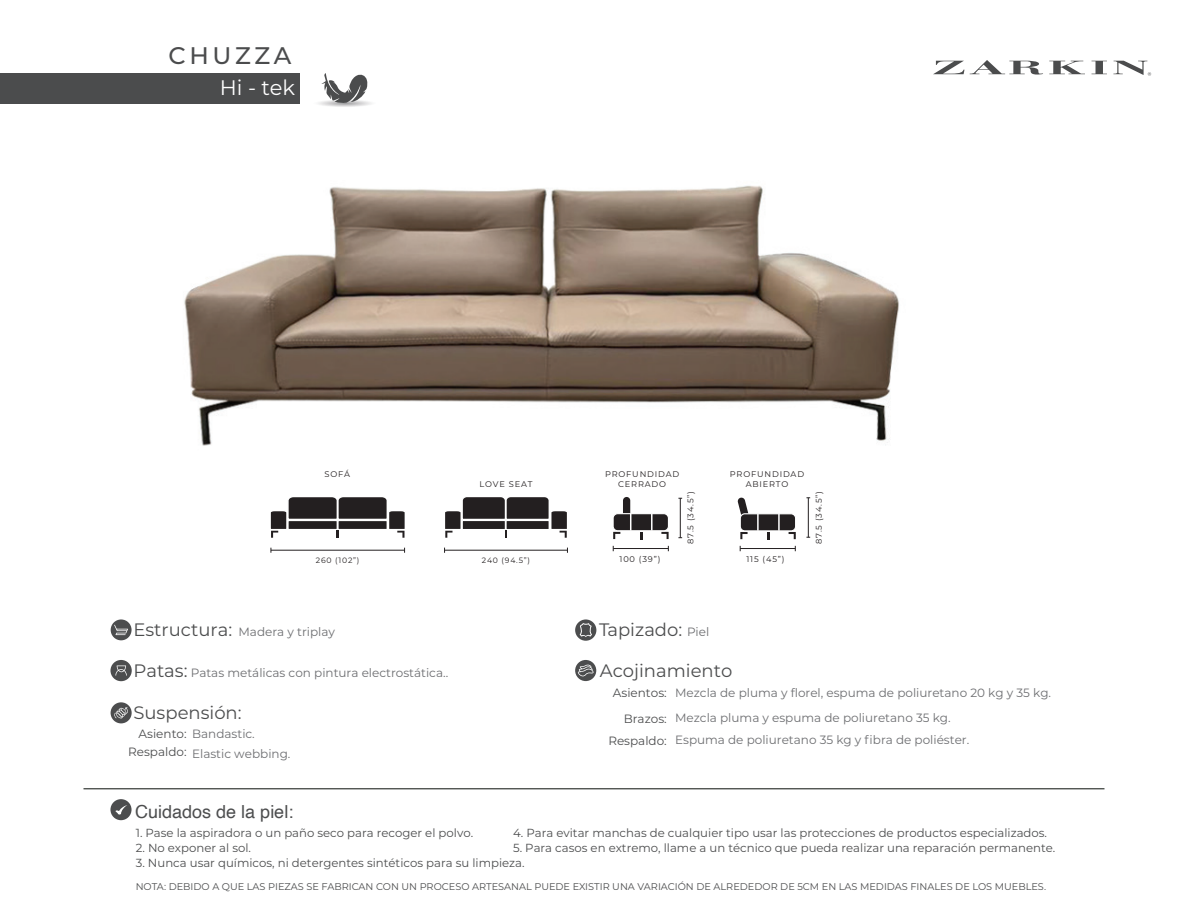
<style>
.page{position:relative;width:1188px;height:918px;background:#fff}
.page>*{position:absolute;margin:0;border:0;box-sizing:border-box;transform-origin:0 0}
.t1{font:500 24px "Montserrat";letter-spacing:.15em;color:#4b4c4d}
.t2{font:21px "Montserrat";color:#fff}
.t3{font:18px "Montserrat";color:#4c4d4e}
.t4{font:18px "Helvetica";color:#4c4d4e}
.t5{font:12px/20.4px "Montserrat";color:#6d6e71}
.t6{font:12px/18px "Montserrat";color:#4c4d4e;text-align:right}
.t7{font:11.7px "Montserrat";color:#4c4d4e}
.t8{font:9.75px "Montserrat";color:#4b4c4d}
.t9{font:8.25px/9.9px "Montserrat";letter-spacing:.1em;color:#231f20;text-align:center}
.t10{font:7.8px "Montserrat";letter-spacing:.1em;color:#231f20}
.s1{font-size:18px;color:#4c4d4e}
.s2{font-size:12px;color:#6d6e71}
.s3{color:#4c4d4e}
</style>
<div class="page">
<svg style="left:270px;top:497px;width:135px;height:41px"></svg>
<div style="left:623px;top:497px;width:7px;height:21px;background:#231f20;border-radius:4px"></div>
<svg style="left:613px;top:513px;width:56px;height:26px"></svg>
<hr style="left:680px;top:498px;width:1px;height:40px;background:#231f20">
<hr style="left:613px;top:548px;width:55px;height:1px;background:#231f20">
<svg style="left:737px;top:497px;width:59px;height:42px"></svg>
<hr style="left:740px;top:548px;width:55px;height:1px;background:#231f20">
<hr style="left:271px;top:550px;width:134px;height:1px;background:#231f20">
<hr style="left:445px;top:550px;width:122px;height:1px;background:#231f20">
<hr style="left:808px;top:498px;width:1px;height:39px;background:#231f20">
<svg style="left:445px;top:497px;width:122px;height:41px"></svg>
<img style="left:184px;top:185px;width:715px;height:261px">
<div style="left:0;top:73px;width:300px;height:31px;background:#4b4c4d"></div>
<svg style="left:933px;top:60px;width:110px;height:15px"></svg>
<svg style="left:1049px;top:61px;width:36px;height:13px"></svg>
<svg style="left:1092px;top:61px;width:15px;height:13px"></svg>
<svg style="left:1113px;top:61px;width:38px;height:15px"></svg>
<hr style="left:83px;top:788px;width:1021px;height:1px;background:#090f0b">
<div style="left:110px;top:799px;width:22px;height:21px;background:#4c4d4e;border-radius:50%"></div>
<svg style="left:115px;top:805px;width:12px;height:10px"></svg>
<div style="left:111px;top:702px;width:21px;height:21px;background:#4c4d4e;border-radius:50%"></div>
<svg style="left:114px;top:707px;width:14px;height:11px"></svg>
<div style="left:575px;top:619px;width:21px;height:22px;background:#4c4d4e;border-radius:50%"></div>
<svg style="left:579px;top:623px;width:13px;height:16px"></svg>
<div style="left:111px;top:619px;width:21px;height:21px;background:#4c4d4e;border-radius:50%"></div>
<svg style="left:114px;top:625px;width:14px;height:10px"></svg>
<div style="left:110px;top:660px;width:22px;height:21px;background:#4c4d4e;border-radius:50%"></div>
<svg style="left:115px;top:666px;width:12px;height:10px"></svg>
<div style="left:575px;top:660px;width:21px;height:21px;background:#4c4d4e;border-radius:50%"></div>
<svg style="left:578px;top:665px;width:16px;height:11px"></svg>
<svg style="left:312px;top:99px;width:64px;height:8px"></svg>
<svg style="left:321px;top:73px;width:47px;height:30px"></svg>
<h1 class="t1" style="left:168px;top:39px;width:124px">CHUZZA</h1>
<h2 class="t2" style="left:220px;top:73px;width:77px">Hi - tek</h2>
<p class="t9" style="left:325px;top:469px;width:27px">SOFÁ</p>
<p class="t9" style="left:480px;top:479px;width:54px">LOVE SEAT</p>
<p class="t9" style="left:605px;top:469px;width:76px">PROFUNDIDAD<br>CERRADO</p>
<p class="t9" style="left:730px;top:469px;width:76px">PROFUNDIDAD<br>ABIERTO</p>
<p class="t9" style="left:685px;top:544px;width:54px;rotate:-90deg">87.5 (34.5”)</p>
<p class="t10" style="left:316px;top:555px;width:45px">260 (102”)</p>
<p class="t10" style="left:482px;top:555px;width:50px">240 (94.5”)</p>
<p class="t9" style="left:620px;top:553px;width:42px">100 (39”)</p>
<p class="t9" style="left:747px;top:553px;width:40px">115 (45”)</p>
<p class="t9" style="left:814px;top:544px;width:54px;rotate:-90deg">87.5 (34.5”)</p>
<p class="t5" style="left:133px;top:621px;width:203px"><span class="s1">Estructura:</span> Madera y triplay</p>
<h3 class="t3" style="left:599px;top:617px;width:112px">Tapizado: <span class="s2">Piel</span></h3>
<p class="t5" style="left:133px;top:662px;width:316px"><span class="s1">Patas:</span> Patas metálicas con pintura electrostática..</p>
<h3 class="t3" style="left:600px;top:658px;width:134px">Acojinamiento</h3>
<p class="t6" style="left:613px;top:680px;width:55px;line-height:25.5px">Asientos:<br>Brazos:</p>
<p class="t5" style="left:608px;top:730px;width:362px"><span class="s3">Respaldo:</span> Espuma de poliuretano 35 kg y fibra de poliéster.</p>
<p class="t5" style="left:675px;top:679px;width:378px;line-height:25.5px">Mezcla de pluma y florel, espuma de poliuretano 20 kg y 35 kg.<br>Mezcla pluma y espuma de poliuretano 35 kg.</p>
<h3 class="t3" style="left:133px;top:701px;width:110px">Suspensión:</h3>
<p class="t6" style="left:128px;top:724px;width:60px">Asiento:<br>Respaldo:</p>
<p class="t5" style="left:192px;top:723px;width:100px">Bandastic.<br>Elastic webbing.</p>
<h3 class="t4" style="left:135px;top:798px;width:160px">Cuidados de la piel:</h3>
<p class="t7" style="left:136px;top:825px;width:339px">1. Pase la aspiradora o un paño seco para recoger el polvo.</p>
<p class="t7" style="left:136px;top:840px;width:117px">2. No exponer al sol.</p>
<p class="t7" style="left:136px;top:855px;width:390px">3. Nunca usar químicos, ni detergentes sintéticos para su limpieza.</p>
<p class="t7" style="left:513px;top:825px;width:535px">4. Para evitar manchas de cualquier tipo usar las protecciones de productos especializados.</p>
<p class="t7" style="left:513px;top:840px;width:544px">5. Para casos en extremo, llame a un técnico que pueda realizar una reparación permanente.</p>
<p class="t8" style="left:136px;top:880px;width:912px">NOTA: DEBIDO A QUE LAS PIEZAS SE FABRICAN CON UN PROCESO ARTESANAL PUEDE EXISTIR UNA VARIACIÓN DE ALREDEDOR DE 5CM EN LAS MEDIDAS FINALES DE LOS MUEBLES.</p>
</div>
